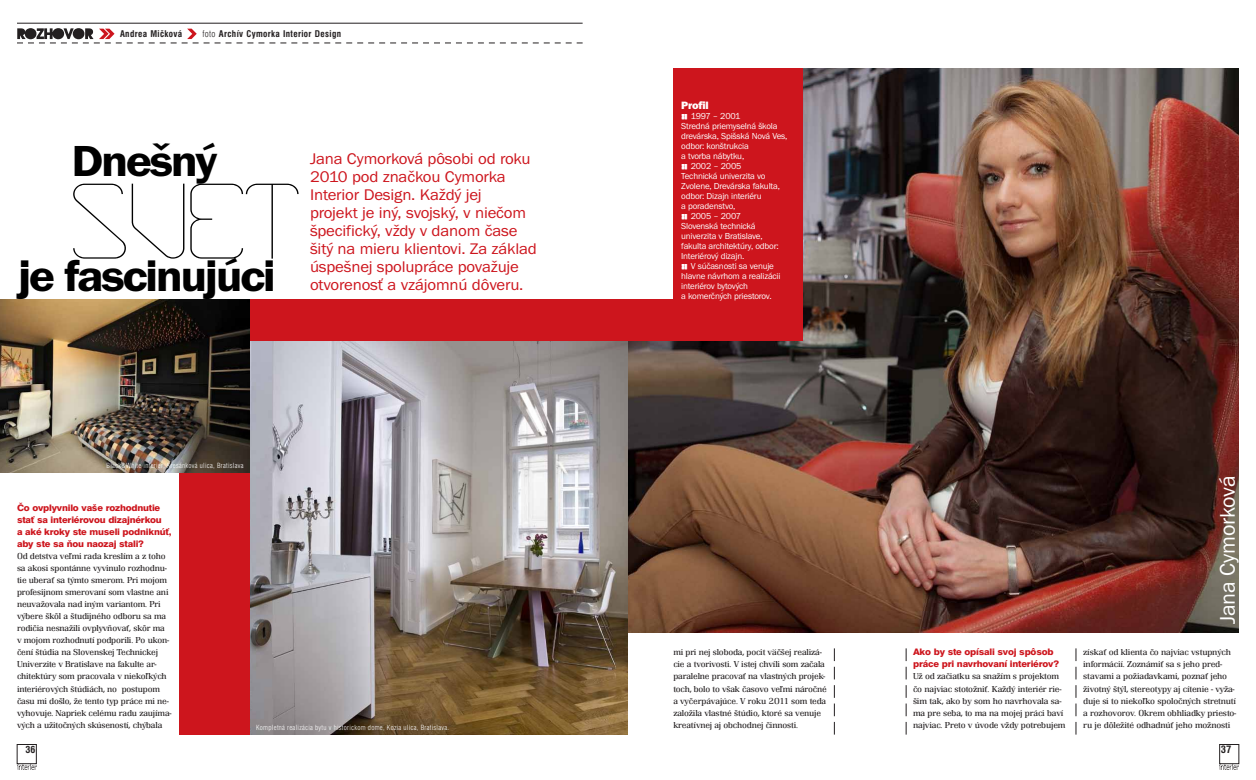
<style>
.page{position:relative;width:1256px;height:780px;background:#fff}
.page>*{position:absolute;margin:0;border:0;box-sizing:border-box;transform-origin:0 0}
.Nadpis1{font:105.1px "Boulder";color:#000;scale:1.1 1}
.Nadpis1-2{font:45px "Franklin Got Itc TOT Dem";letter-spacing:-.05em;color:#000;scale:1.1 1}
.perex{font:22px "Franklin Got Itc TOT Boo";letter-spacing:-.01em;color:#fff}
.perex-2{font:16px/18px "Franklin Got Itc TOT Boo";letter-spacing:-.01em;color:#cd151d;scale:1.05 1}
.t1{font:11px "Franklin Got Itc TOT Hea";letter-spacing:-.02em;color:#fff}
.t2{font:condensed 10px "Swiss 721 AT Bold";color:#231f20;scale:1.05 1}
.t3{font:condensed 9.5px "Swiss 721 AT Bold";color:#231f20;scale:1.05 1}
.t4{font:300 9px/12px "Renault TOT";letter-spacing:-.02em;color:#231f20;scale:1.04 1}
.t5{font:300 9px/12px "Renault TOT";letter-spacing:-.02em;color:#231f20;scale:1.05 1}
.t6{font:9px/10px "Franklin Got Itc TOT Boo";letter-spacing:-.02em;color:#fff}
.otazky{font:9px/12px "Swiss 721 AT Heavy";letter-spacing:-.02em;color:#cd151d;scale:1.05 1}
.autor2{font:condensed 9px "Swiss 721 AT Bold";letter-spacing:.04em;color:#231f20}
.foto{font:condensed 7px "Swiss 721 AT Light";letter-spacing:.04em;color:#fff}
.s1{font-family:"Swiss 721 AT Light"}
.s2{font-family:"Interier"}
</style>
<div class="page">
<img style="left:628px;top:68px;width:610px;height:564px">
<div style="left:617px;top:51px;width:56px;height:248px;background:#fff"></div>
<div style="left:673px;top:68px;width:129px;height:240px;background:#cd151d"></div>
<img style="left:249px;top:340px;width:379px;height:394px">
<div style="left:179px;top:299px;width:70px;height:435px;background:#cd151d"></div>
<div style="left:228px;top:299px;width:574px;height:41px;background:#cd151d"></div>
<img style="left:0;top:299px;width:249px;height:173px">
<div style="left:1219px;top:744px;width:20px;height:19px;border:1px solid #231f20"></div>
<img style="left:17px;top:763px;width:19px;height:6px">
<img style="left:1219px;top:763px;width:20px;height:6px">
<hr style="left:17px;top:23px;width:565px;height:1px;background:#231f20">
<svg style="left:17px;top:28px;width:565px;height:16px"></svg>
<svg style="left:834px;top:648px;width:1px;height:86px"></svg>
<svg style="left:906px;top:648px;width:1px;height:86px"></svg>
<svg style="left:1075px;top:648px;width:1px;height:86px"></svg>
<p class="autor2" style="left:120px;top:28px;width:64px">Andrea Mičková</p>
<p class="autor2" style="left:202px;top:28px;width:140px"><span class="s1">foto</span> Archív Cymorka Interior Design</p>
<p class="Nadpis1-2" style="left:71px;top:136px;width:134px">Dnešný</p>
<p class="perex-2" style="left:310px;top:150px;width:218px">Jana Cymorková pôsobi od roku<br>2010 pod značkou Cymorka<br>Interior Design. Každý jej<br>projekt je iný, svojský, v niečom špecifický, vždy v danom čase šitý na mieru klientovi. Za základ úspešnej spolupráce považuje</p>
<p class="Nadpis1" style="left:66px;top:144px;width:217px">SVET</p>
<p class="Nadpis1-2" style="left:18px;top:251px;width:236px">je fascinujúci</p>
<p class="perex-2" style="left:310px;top:276px;width:205px">otvorenosť a vzájomnú dôveru.</p>
<p class="foto" style="left:106px;top:461px;width:139px">Black&amp;White interiér, Kresánková ulica, Bratislava</p>
<p class="otazky" style="left:17px;top:502px;width:149px">Čo ovplyvnilo vaše rozhodnutie stať sa interiérovou dizajnérkou<br>a aké kroky ste museli podniknúť, aby ste sa ňou naozaj stali?</p>
<p class="t4" style="left:17px;top:550px;width:150px">Od detstva veľmi rada kreslím a z toho sa akosi spontánne vyvinulo rozhodnu&shy;tie uberať sa týmto smerom. Pri mojom profesijnom smerovaní som vlastne ani neuvažovala nad iným variantom. Pri výbere škôl a študijného odboru sa ma rodičia nesnažili ovplyvňovať, skôr ma v mojom rozhodnutí podporili. Po ukon&shy;čení štúdia na Slovenskej Technickej Univerzite v Bratislave na fakulte ar&shy;chitektúry som pracovala v niekoľkých interiérových štúdiách, no postupom času mi došlo, že tento typ práce mi ne&shy;vyhovuje. Napriek celému radu zaujíma&shy;vých a užitočných skúseností, chýbala</p>
<p class="foto" style="left:256px;top:723px;width:194px">Kompletná realizácia bytu v historickom dome, Kozia ulica, Bratislava.</p>
<p class="t1" style="left:681px;top:99px;width:29px">Profil</p>
<p class="t6" style="left:681px;top:111px;width:61px"><span class="s2">e</span> 1997 – 2001</p>
<p class="t6" style="left:681px;top:121px;width:108px">Stredná priemyselná škola drevárska, Spišská Nová Ves,</p>
<p class="t6" style="left:681px;top:141px;width:69px">odbor: konštrukcia a tvorba nábytku,</p>
<p class="t6" style="left:681px;top:161px;width:100px"><span class="s2">e</span> 2002 – 2005<br>Technická univerzita vo<br>Zvolene, Drevárska fakulta, odbor: Dizajn interiéru<br>a poradenstvo,</p>
<p class="t6" style="left:681px;top:211px;width:99px"><span class="s2">e</span> 2005 – 2007<br>Slovenská technická univerzita v Bratislave, fakulta architektúry, odbor:<br>Interiérový dizajn.</p>
<p class="t6" style="left:681px;top:261px;width:101px"><span class="s2">e</span> V súčasnosti sa venuje hlavne návrhom a realizácii interiérov bytových<br>a komerčných priestorov.</p>
<p class="t4" style="left:673px;top:646px;width:149px">mi pri nej sloboda, pocit väčšej realizá&shy;cie a tvorivosti. V istej chvíli som začala paralelne pracovať na vlastných projek&shy;toch, bolo to však časovo veľmi náročné a vyčerpávajúce. V roku 2011 som teda založila vlastné štúdio, ktoré sa venuje kreatívnej aj obchodnej činnosti.</p>
<p class="otazky" style="left:913px;top:646px;width:140px">Ako by ste opísali svoj spôsob práce pri navrhovaní interiérov?</p>
<p class="t5" style="left:913px;top:670px;width:147px">Už od začiatku sa snažím s projektom čo najviac stotožniť. Každý interiér rie&shy;šim tak, ako by som ho navrhovala sa&shy;ma pre seba, to ma na mojej práci baví najviac. Preto v úvode vždy potrebujem</p>
<p class="perex" style="left:1215px;top:624px;width:150px;rotate:-90deg">Jana Cymorková</p>
<p class="t5" style="left:1083px;top:646px;width:147px">získať od klienta čo najviac vstupných informácií. Zoznámiť sa s jeho pred&shy;stavami a požiadavkami, poznať jeho životný štýl, stereotypy aj cítenie - vyža&shy;duje si to niekoľko spoločných stretnutí a rozhovorov. Okrem obhliadky priesto&shy;ru je dôležité odhadnúť jeho možnosti</p>
<p class="t3" style="left:25px;top:743px;width:11px">36</p>
<p class="t2" style="left:1220px;top:743px;width:11px">37</p>
</div>
